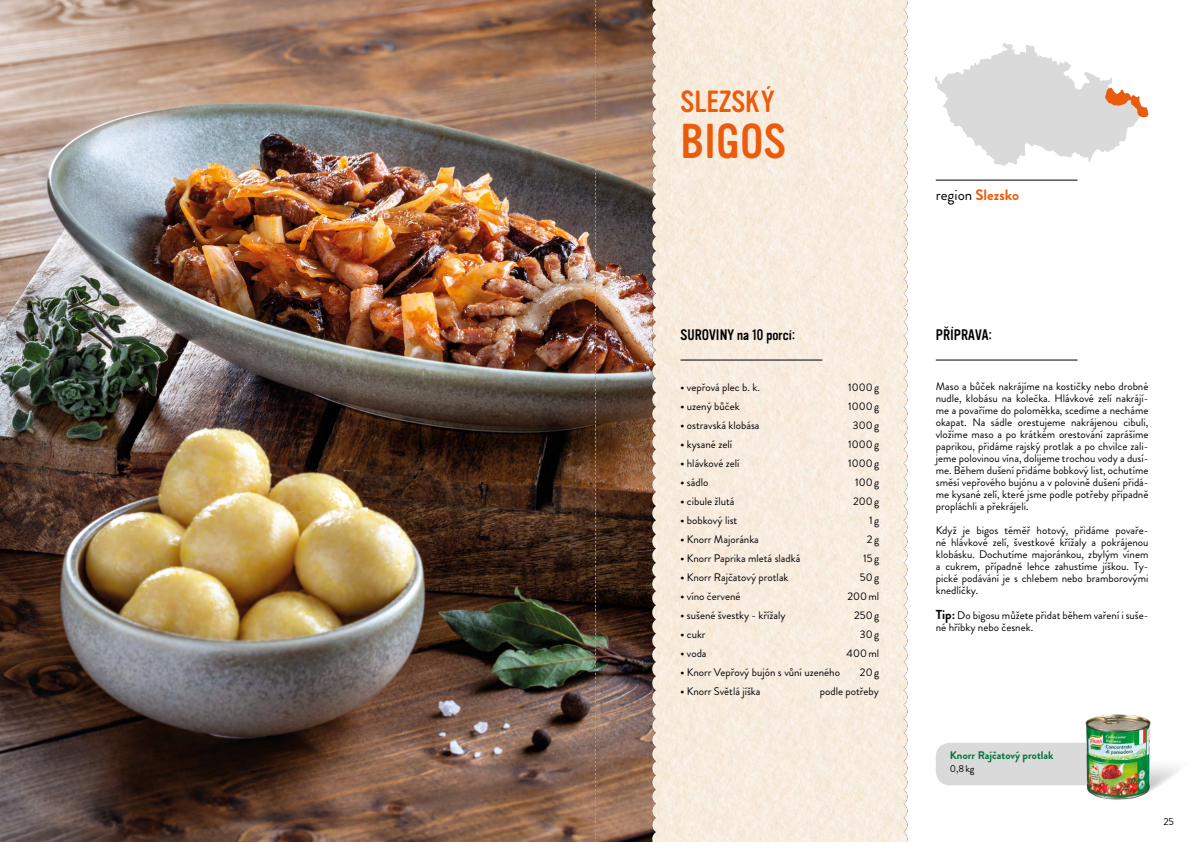
<style>
.page{position:relative;width:1191px;height:842px;background:#fff}
.page>*{position:absolute;margin:0;border:0;box-sizing:border-box;transform-origin:0 0}
.t1{font:48px "Flavour Cyr CEA";color:#ea5b0b}
.t2{font:30px "Flavour Cyr CEA";color:#ea5b0b}
.t3{font:15px "Flavour Cyr CEA";color:#000}
.t4{font:700 15px "Brandon Grotesque";color:#ea5b0b}
.t5{font:11px/12px "Brandon Grotesque";color:#000;text-align:justify}
.t6{font:700 11px "Brandon Grotesque";color:#00743c}
.t7{font:10px "Brandon Grotesque";color:#000}
.s1{font-weight:400;color:#000}
.s2{font-family:"Arial"}
.s3{font-weight:700;font-size:13px}
</style>
<div class="page">
<img style="left:0;top:0;width:652px;height:842px">
<svg style="left:652px;top:0;width:255px;height:842px;background:#f7ebde"></svg>
<img style="left:652px;top:0;width:4px;height:704px">
<hr style="left:680px;top:360px;width:142px;height:1px;background:#000">
<hr style="left:935px;top:360px;width:142px;height:1px;background:#000">
<hr style="left:935px;top:180px;width:142px;height:1px;background:#000">
<svg style="left:935px;top:43px;width:213px;height:123px"></svg>
<div style="left:936px;top:743px;width:144px;height:42px;background:#dadada"></div>
<img style="left:1080px;top:714px;width:100px;height:86px">
<svg style="left:595px;top:0;width:1px;height:842px"></svg>
<h2 class="t2" style="left:680px;top:85px;width:93px">SLEZSKÝ</h2>
<h1 class="t1" style="left:680px;top:115px;width:107px">BIGOS</h1>
<h3 class="t4" style="left:935px;top:184px;width:85px"><span class="s1">region</span> Slezsko</h3>
<h3 class="t3" style="left:680px;top:327px;width:116px">SUROVINY NA 10 PORCÍ:</h3>
<h3 class="t3" style="left:935px;top:327px;width:58px">PŘÍPRAVA:</h3>
<p class="t5" style="left:680px;top:381px;width:81px"><span class="s2">•</span> vepřová plec b. k.</p>
<p class="t5" style="left:848px;top:381px;width:32px">1000g</p>
<p class="t5" style="left:680px;top:400px;width:61px"><span class="s2">•</span> uzený bůček</p>
<p class="t5" style="left:848px;top:400px;width:32px">1000g</p>
<p class="t5" style="left:680px;top:419px;width:80px"><span class="s2">•</span> ostravská klobása</p>
<p class="t5" style="left:853px;top:419px;width:28px">300g</p>
<p class="t5" style="left:680px;top:438px;width:53px"><span class="s2">•</span> kysané zelí</p>
<p class="t5" style="left:848px;top:438px;width:32px">1000g</p>
<p class="t5" style="left:680px;top:457px;width:61px"><span class="s2">•</span> hlávkové zelí</p>
<p class="t5" style="left:848px;top:457px;width:32px">1000g</p>
<p class="t5" style="left:680px;top:476px;width:29px"><span class="s2">•</span> sádlo</p>
<p class="t5" style="left:855px;top:476px;width:25px">100g</p>
<p class="t5" style="left:680px;top:495px;width:55px"><span class="s2">•</span> cibule žlutá</p>
<p class="t5" style="left:853px;top:495px;width:28px">200g</p>
<p class="t5" style="left:680px;top:514px;width:58px"><span class="s2">•</span> bobkový list</p>
<p class="t5" style="left:869px;top:514px;width:12px">1g</p>
<p class="t5" style="left:680px;top:533px;width:80px"><span class="s2">•</span> Knorr Majoránka</p>
<p class="t5" style="left:867px;top:533px;width:14px">2g</p>
<p class="t5" style="left:680px;top:552px;width:121px"><span class="s2">•</span> Knorr Paprika mletá sladká</p>
<p class="t5" style="left:863px;top:552px;width:17px">15g</p>
<p class="t5" style="left:680px;top:571px;width:109px"><span class="s2">•</span> Knorr Rajčatový protlak</p>
<p class="t5" style="left:860px;top:571px;width:21px">50g</p>
<p class="t5" style="left:680px;top:590px;width:61px"><span class="s2">•</span> víno červené</p>
<p class="t5" style="left:847px;top:590px;width:33px">200ml</p>
<p class="t5" style="left:680px;top:609px;width:107px"><span class="s2">•</span> sušené švestky - křížaly</p>
<p class="t5" style="left:854px;top:609px;width:26px">250g</p>
<p class="t5" style="left:680px;top:628px;width:27px"><span class="s2">•</span> cukr</p>
<p class="t5" style="left:860px;top:628px;width:21px">30g</p>
<p class="t5" style="left:680px;top:647px;width:28px"><span class="s2">•</span> voda</p>
<p class="t5" style="left:846px;top:647px;width:34px">400ml</p>
<p class="t5" style="left:680px;top:666px;width:161px"><span class="s2">•</span> Knorr Vepřový bujón s vůní uzeného</p>
<p class="t5" style="left:860px;top:666px;width:21px">20g</p>
<p class="t5" style="left:680px;top:685px;width:81px"><span class="s2">•</span> Knorr Světlá jíška</p>
<p class="t5" style="left:820px;top:685px;width:61px">podle potřeby</p>
<p class="t5" style="left:935px;top:381px;width:214px">Maso a bůček nakrájíme na kostičky nebo drobné nudle, klobásu na kolečka. Hlávkové zelí nakrájí&shy;me a povaříme do poloměkka, scedíme a necháme okapat. Na sádle orestujeme nakrájenou cibuli, vložíme maso a po krátkém orestování zaprášíme paprikou, přidáme rajský protlak a po chvilce zali&shy;jeme polovinou vína, dolijeme trochou vody a dusí&shy;me. Během dušení přidáme bobkový list, ochutíme směsí vepřového bujónu a v polovině dušení přidá&shy;me kysané zelí, které jsme podle potřeby případně propláchli a překrájeli.</p>
<p class="t5" style="left:935px;top:525px;width:214px">Když je bigos téměř hotový, přidáme povaře&shy;né hlávkové zelí, švestkové křížaly a pokrájenou klobásku. Dochutíme majoránkou, zbylým vínem a cukrem, případně lehce zahustíme jíškou. Ty&shy;pické podávání je s chlebem nebo bramborovými knedlíčky.</p>
<p class="t5" style="left:935px;top:610px;width:214px"><span class="s3">Tip:</span> Do bigosu můžete přidat během vaření i suše&shy;né hříbky nebo česnek.</p>
<p class="t6" style="left:950px;top:747px;width:105px">Knorr Rajčatový protlak</p>
<p class="t7" style="left:950px;top:762px;width:26px">0,8kg</p>
<p class="t7" style="left:1163px;top:815px;width:12px">25</p>
</div>
